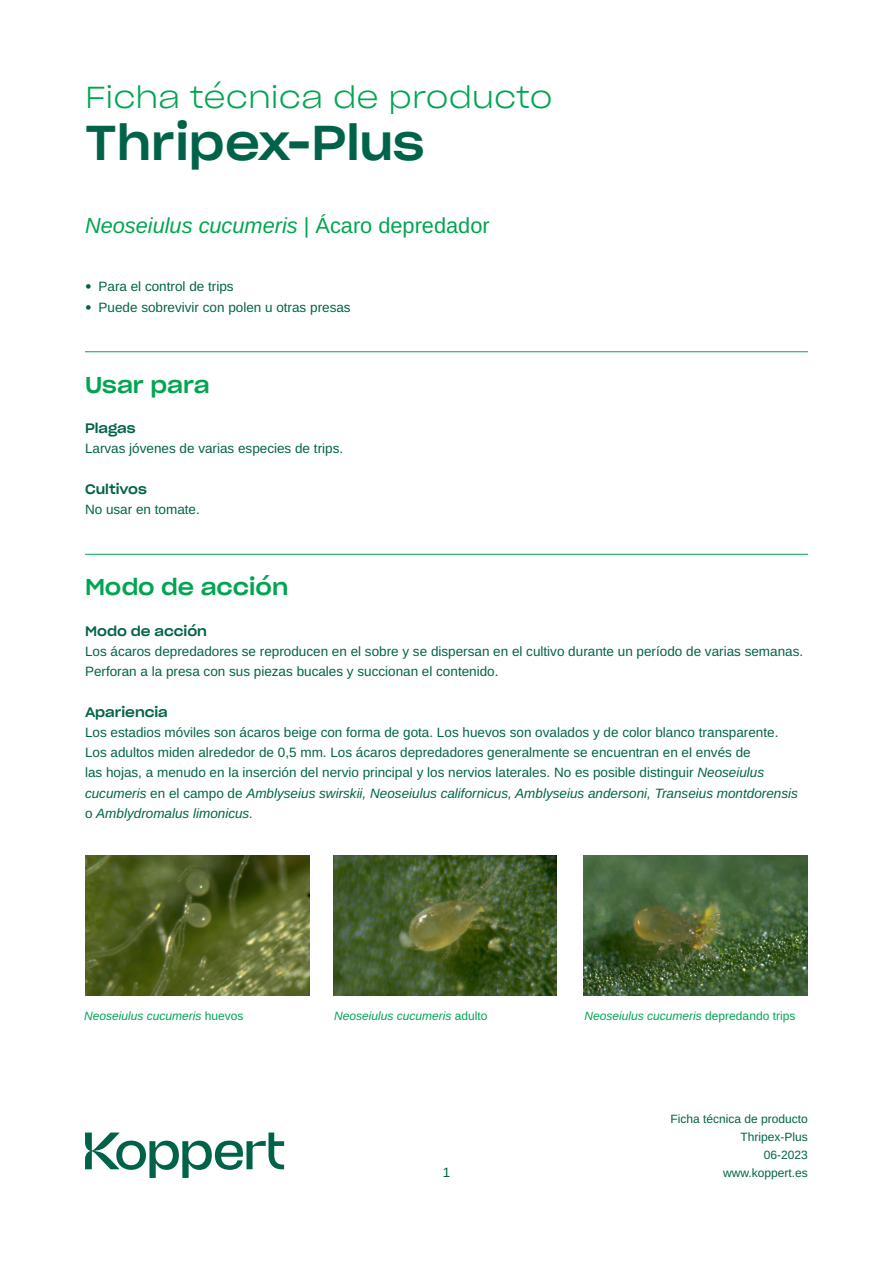
<style>
.page{position:relative;width:893px;height:1263px;background:#fff}
.page>*{position:absolute;margin:0;border:0;box-sizing:border-box;transform-origin:0 0}
.t1{font:48px "Sharp Grotesk Medium 22";color:#006349}
.t2{font:30px "Sharp Grotesk Light 22";color:#00a552}
.t3{font:22.5px "Sharp Grotesk Medium 22";color:#00a552}
.t4{font:italic 21.75px "Arimo";color:#00a552}
.t5{font:13.5px/20.2px "Arimo";color:#006349}
.t6{font:13.5px "Sharp Grotesk Medium 22";color:#006349}
.t7{font:italic 12px "Arimo";color:#00a552}
.t8{font:12px/18px "Arimo";color:#006349;text-align:right}
.s1{font-style:normal}
.s2{font-family:"Frutiger Neue LTW1 G";font-weight:300}
.s3{font-style:italic}
</style>
<div class="page">
<svg style="left:85px;top:1132px;width:199px;height:46px"></svg>
<hr style="left:85px;top:351px;width:723px;height:1px;background:#00a552">
<hr style="left:85px;top:554px;width:723px;height:1px;background:#00a552">
<img style="left:333px;top:855px;width:224px;height:140px">
<img style="left:584px;top:855px;width:224px;height:140px">
<img style="left:85px;top:855px;width:224px;height:140px">
<h2 class="t2" style="left:85px;top:74px;width:469px">Ficha técnica de producto</h2>
<h1 class="t1" style="left:85px;top:101px;width:341px">Thripex-Plus</h1>
<h3 class="t4" style="left:85px;top:210px;width:406px">Neoseiulus cucumeris <span class="s1">| Ácaro depredador</span></h3>
<p class="t5" style="left:85px;top:277px;width:150px"><span class="s2">•</span> Para el control de trips</p>
<p class="t5" style="left:85px;top:297px;width:267px"><span class="s2">•</span> Puede sobrevivir con polen u otras presas</p>
<h3 class="t3" style="left:85px;top:365px;width:126px">Usar para</h3>
<p class="t6" style="left:85px;top:417px;width:52px">Plagas</p>
<p class="t5" style="left:85px;top:439px;width:260px">Larvas jóvenes de varias especies de trips.</p>
<p class="t6" style="left:85px;top:477px;width:63px">Cultivos</p>
<p class="t5" style="left:85px;top:500px;width:116px">No usar en tomate.</p>
<h3 class="t3" style="left:85px;top:567px;width:205px">Modo de acción</h3>
<p class="t6" style="left:85px;top:619px;width:123px">Modo de acción</p>
<p class="t5" style="left:85px;top:641px;width:720px">Los ácaros depredadores se reproducen en el sobre y se dispersan en el cultivo durante un período de varias semanas.<br>Perforan a la presa con sus piezas bucales y succionan el contenido.</p>
<p class="t6" style="left:85px;top:700px;width:84px">Apariencia</p>
<p class="t5" style="left:85px;top:722px;width:714px">Los estadios móviles son ácaros beige con forma de gota. Los huevos son ovalados y de color blanco transparente.<br>Los adultos miden alrededor de 0,5 mm. Los ácaros depredadores generalmente se encuentran en el envés de<br>las hojas, a menudo en la inserción del nervio principal y los nervios laterales. No es posible distinguir <span class="s3">Neoseiulus cucumeris</span> en el campo de <span class="s3">Amblyseius swirskii, Neoseiulus californicus, Amblyseius andersoni, Transeius montdorensis </span>o <span class="s3">Amblydromalus limonicus.</span></p>
<p class="t7" style="left:84px;top:1008px;width:161px">Neoseiulus cucumeris <span class="s1">huevos</span></p>
<p class="t7" style="left:334px;top:1008px;width:155px">Neoseiulus cucumeris <span class="s1">adulto</span></p>
<p class="t7" style="left:585px;top:1008px;width:212px">Neoseiulus cucumeris <span class="s1">depredando trips</span></p>
<p class="t8" style="left:670px;top:1109px;width:139px">Ficha técnica de producto<br>Thripex-Plus<br>06-2023</p>
<p class="t5" style="left:443px;top:1162px;width:9px">1</p>
<p class="t8" style="left:723px;top:1163px;width:86px">www.koppert.es</p>
</div>
